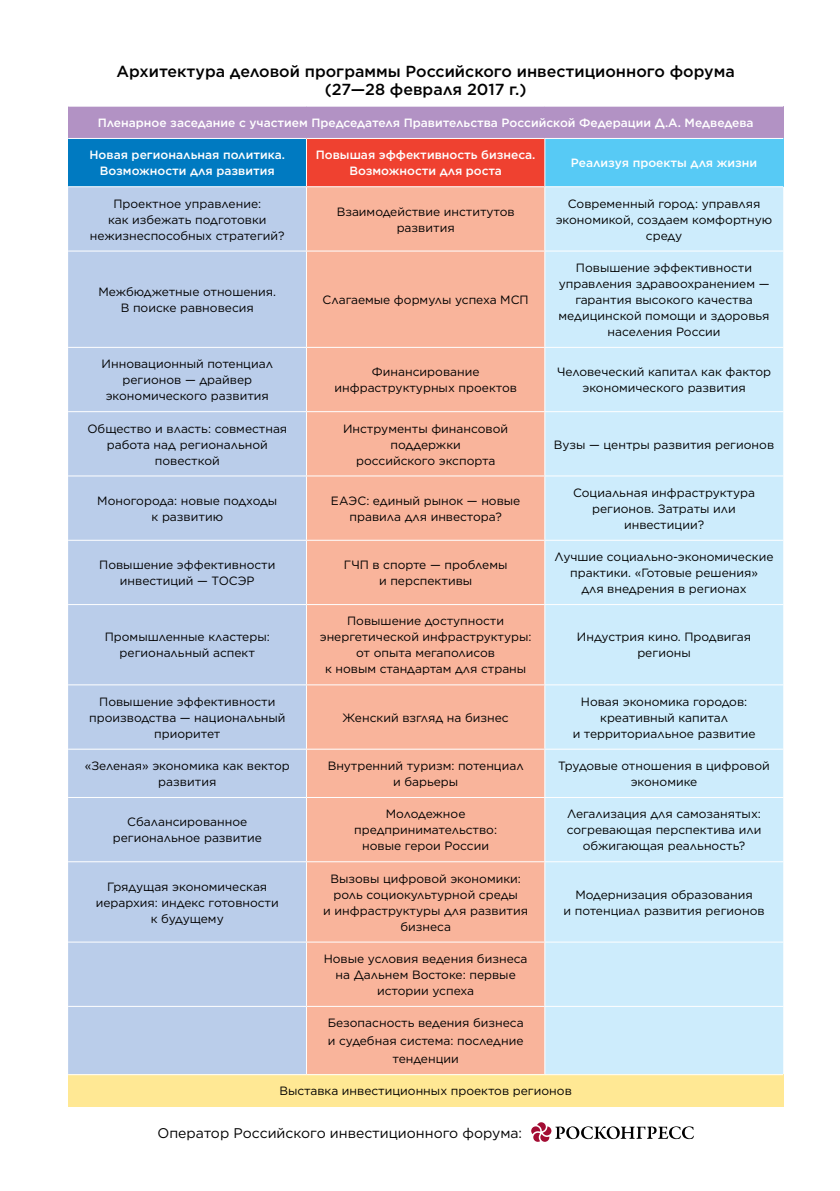
<style>
.page{position:relative;width:840px;height:1191px;background:#fff}
.page>*{position:absolute;margin:0;border:0;box-sizing:border-box;transform-origin:0 0}
.t1{font:500 16px/18px "Gotham";color:#000;text-align:center}
.t2{font:14px "Gotham";color:#000}
.t3{font:12px/16px "Gotham";color:#000;text-align:center}
.t4{font:500 12px/16px "Gotham";color:#fff;text-align:center}
</style>
<div class="page">
<div style="left:68px;top:106px;width:714px;height:32px;background:#b292c4"></div>
<div style="left:68px;top:138px;width:238px;height:49px;background:#007ac1"></div>
<div style="left:306px;top:138px;width:238px;height:49px;background:#ef4130"></div>
<div style="left:544px;top:138px;width:238px;height:49px;background:#57caf5"></div>
<div style="left:68px;top:187px;width:238px;height:887px;background:#bacdea"></div>
<div style="left:307px;top:187px;width:237px;height:887px;background:#f9b49b"></div>
<div style="left:545px;top:187px;width:237px;height:887px;background:#cdecfc"></div>
<div style="left:68px;top:1074px;width:714px;height:33px;background:#ffe894"></div>
<hr style="left:68px;top:138px;width:238px;height:1px;background:#fff">
<hr style="left:306px;top:138px;width:238px;height:1px;background:#fff">
<hr style="left:306px;top:139px;width:1px;height:47px;background:#fff">
<hr style="left:544px;top:138px;width:238px;height:1px;background:#fff">
<hr style="left:544px;top:139px;width:1px;height:47px;background:#fff">
<hr style="left:68px;top:186px;width:238px;height:1px;background:#fff">
<hr style="left:306px;top:186px;width:238px;height:1px;background:#fff">
<hr style="left:544px;top:186px;width:238px;height:1px;background:#fff">
<hr style="left:68px;top:250px;width:238px;height:1px;background:#fff">
<hr style="left:306px;top:250px;width:238px;height:1px;background:#fff">
<hr style="left:544px;top:250px;width:238px;height:1px;background:#fff">
<hr style="left:68px;top:347px;width:238px;height:1px;background:#fff">
<hr style="left:306px;top:347px;width:238px;height:1px;background:#fff">
<hr style="left:544px;top:347px;width:238px;height:1px;background:#fff">
<hr style="left:68px;top:411px;width:238px;height:1px;background:#fff">
<hr style="left:306px;top:411px;width:238px;height:1px;background:#fff">
<hr style="left:544px;top:411px;width:238px;height:1px;background:#fff">
<hr style="left:68px;top:475px;width:238px;height:1px;background:#fff">
<hr style="left:306px;top:475px;width:238px;height:1px;background:#fff">
<hr style="left:544px;top:475px;width:238px;height:1px;background:#fff">
<hr style="left:68px;top:540px;width:238px;height:1px;background:#fff">
<hr style="left:306px;top:540px;width:238px;height:1px;background:#fff">
<hr style="left:544px;top:540px;width:238px;height:1px;background:#fff">
<hr style="left:68px;top:604px;width:238px;height:1px;background:#fff">
<hr style="left:306px;top:604px;width:238px;height:1px;background:#fff">
<hr style="left:544px;top:604px;width:238px;height:1px;background:#fff">
<hr style="left:68px;top:684px;width:238px;height:1px;background:#fff">
<hr style="left:306px;top:684px;width:238px;height:1px;background:#fff">
<hr style="left:544px;top:684px;width:238px;height:1px;background:#fff">
<hr style="left:68px;top:748px;width:238px;height:1px;background:#fff">
<hr style="left:306px;top:748px;width:238px;height:1px;background:#fff">
<hr style="left:544px;top:748px;width:238px;height:1px;background:#fff">
<hr style="left:68px;top:797px;width:238px;height:1px;background:#fff">
<hr style="left:306px;top:797px;width:238px;height:1px;background:#fff">
<hr style="left:544px;top:797px;width:238px;height:1px;background:#fff">
<hr style="left:68px;top:861px;width:238px;height:1px;background:#fff">
<hr style="left:306px;top:861px;width:238px;height:1px;background:#fff">
<hr style="left:544px;top:861px;width:238px;height:1px;background:#fff">
<hr style="left:68px;top:941px;width:238px;height:1px;background:#fff">
<hr style="left:306px;top:941px;width:238px;height:1px;background:#fff">
<hr style="left:544px;top:941px;width:238px;height:1px;background:#fff">
<hr style="left:68px;top:1006px;width:238px;height:1px;background:#fff">
<hr style="left:306px;top:1006px;width:238px;height:1px;background:#fff">
<hr style="left:544px;top:1006px;width:238px;height:1px;background:#fff">
<hr style="left:68px;top:1074px;width:238px;height:1px;background:#fff">
<hr style="left:306px;top:1074px;width:238px;height:1px;background:#fff">
<hr style="left:544px;top:1074px;width:238px;height:1px;background:#fff">
<hr style="left:68px;top:106px;width:238px;height:1px;background:#fff">
<hr style="left:306px;top:106px;width:238px;height:1px;background:#fff">
<hr style="left:544px;top:106px;width:238px;height:1px;background:#fff">
<svg style="left:531px;top:1122px;width:162px;height:19px"></svg>
<h1 class="t1" style="left:116px;top:62px;width:619px">Архитектура деловой программы Российского инвестиционного форума (27—28 февраля 2017 г.)</h1>
<p class="t4" style="left:98px;top:115px;width:657px">Пленарное заседание с участием Председателя Правительства Российской Федерации Д.А. Медведева</p>
<p class="t4" style="left:89px;top:147px;width:197px">Новая региональная политика.<br>Возможности для развития</p>
<p class="t4" style="left:315px;top:147px;width:221px">Повышая эффективность бизнеса.<br>Возможности для роста</p>
<p class="t4" style="left:570px;top:155px;width:188px">Реализуя проекты для жизни</p>
<p class="t3" style="left:90px;top:195px;width:196px">Проектное управление:<br>как избежать подготовки нежизнеспособных стратегий?</p>
<p class="t3" style="left:336px;top:203px;width:179px">Взаимодействие институтов развития</p>
<p class="t3" style="left:555px;top:195px;width:218px">Современный город: управляя экономикой, создаем комфортную среду</p>
<p class="t3" style="left:98px;top:283px;width:179px">Межбюджетные отношения.<br>В поиске равновесия</p>
<p class="t3" style="left:322px;top:291px;width:207px">Слагаемые формулы успеха МСП</p>
<p class="t3" style="left:558px;top:259px;width:212px">Повышение эффективности управления здравоохранением — гарантия высокого качества медицинской помощи и здоровья населения России</p>
<p class="t3" style="left:101px;top:356px;width:173px">Инновационный потенциал регионов — драйвер экономического развития</p>
<p class="t3" style="left:334px;top:364px;width:184px">Финансирование инфраструктурных проектов</p>
<p class="t3" style="left:556px;top:364px;width:215px">Человеческий капитал как фактор экономического развития</p>
<p class="t3" style="left:87px;top:420px;width:201px">Общество и власть: совместная работа над региональной повесткой</p>
<p class="t3" style="left:343px;top:420px;width:166px">Инструменты финансовой поддержки<br>российского экспорта</p>
<p class="t3" style="left:553px;top:436px;width:221px">Вузы — центры развития регионов</p>
<p class="t3" style="left:97px;top:492px;width:181px">Моногорода: новые подходы к развитию</p>
<p class="t3" style="left:331px;top:492px;width:191px">ЕАЭС: единый рынок — новые правила для инвестора?</p>
<p class="t3" style="left:572px;top:484px;width:183px">Социальная инфраструктура регионов. Затраты или инвестиции?</p>
<p class="t3" style="left:99px;top:556px;width:177px">Повышение эффективности инвестиций — ТОСЭР</p>
<p class="t3" style="left:344px;top:556px;width:165px">ГЧП в спорте — проблемы и перспективы</p>
<p class="t3" style="left:554px;top:548px;width:220px">Лучшие социально-экономические практики. «Готовые решения»<br>для внедрения в регионах</p>
<p class="t3" style="left:105px;top:629px;width:166px">Промышленные кластеры: региональный аспект</p>
<p class="t3" style="left:319px;top:613px;width:213px">Повышение доступности энергетической инфраструктуры: от опыта мегаполисов<br>к новым стандартам для страны</p>
<p class="t3" style="left:576px;top:629px;width:176px">Индустрия кино. Продвигая регионы</p>
<p class="t3" style="left:89px;top:693px;width:198px">Повышение эффективности производства — национальный приоритет</p>
<p class="t3" style="left:342px;top:709px;width:168px">Женский взгляд на бизнес</p>
<p class="t3" style="left:572px;top:693px;width:184px">Новая экономика городов: креативный капитал<br>и территориальное развитие</p>
<p class="t3" style="left:85px;top:757px;width:206px">«Зеленая» экономика как вектор развития</p>
<p class="t3" style="left:327px;top:757px;width:197px">Внутренний туризм: потенциал и барьеры</p>
<p class="t3" style="left:558px;top:757px;width:213px">Трудовые отношения в цифровой экономике</p>
<p class="t3" style="left:113px;top:813px;width:150px">Сбалансированное региональное развитие</p>
<p class="t3" style="left:354px;top:805px;width:144px">Молодежное предпринимательство: новые герои России</p>
<p class="t3" style="left:566px;top:805px;width:196px">Легализация для самозанятых: согревающая перспектива или обжигающая реальность?</p>
<p class="t3" style="left:96px;top:878px;width:184px">Грядущая экономическая иерархия: индекс готовности к будущему</p>
<p class="t3" style="left:323px;top:870px;width:206px">Вызовы цифровой экономики: роль социокультурной среды<br>и инфраструктуры для развития бизнеса</p>
<p class="t3" style="left:563px;top:886px;width:202px">Модернизация образования<br>и потенциал развития регионов</p>
<p class="t3" style="left:323px;top:950px;width:205px">Новые условия ведения бизнеса на Дальнем Востоке: первые истории успеха</p>
<p class="t3" style="left:327px;top:1013px;width:197px;line-height:18px">Безопасность ведения бизнеса и судебная система: последние тенденции</p>
<p class="t3" style="left:279px;top:1083px;width:293px">Выставка инвестиционных проектов регионов</p>
<p class="t2" style="left:157px;top:1124px;width:366px">Оператор Российского инвестиционного форума:</p>
</div>
